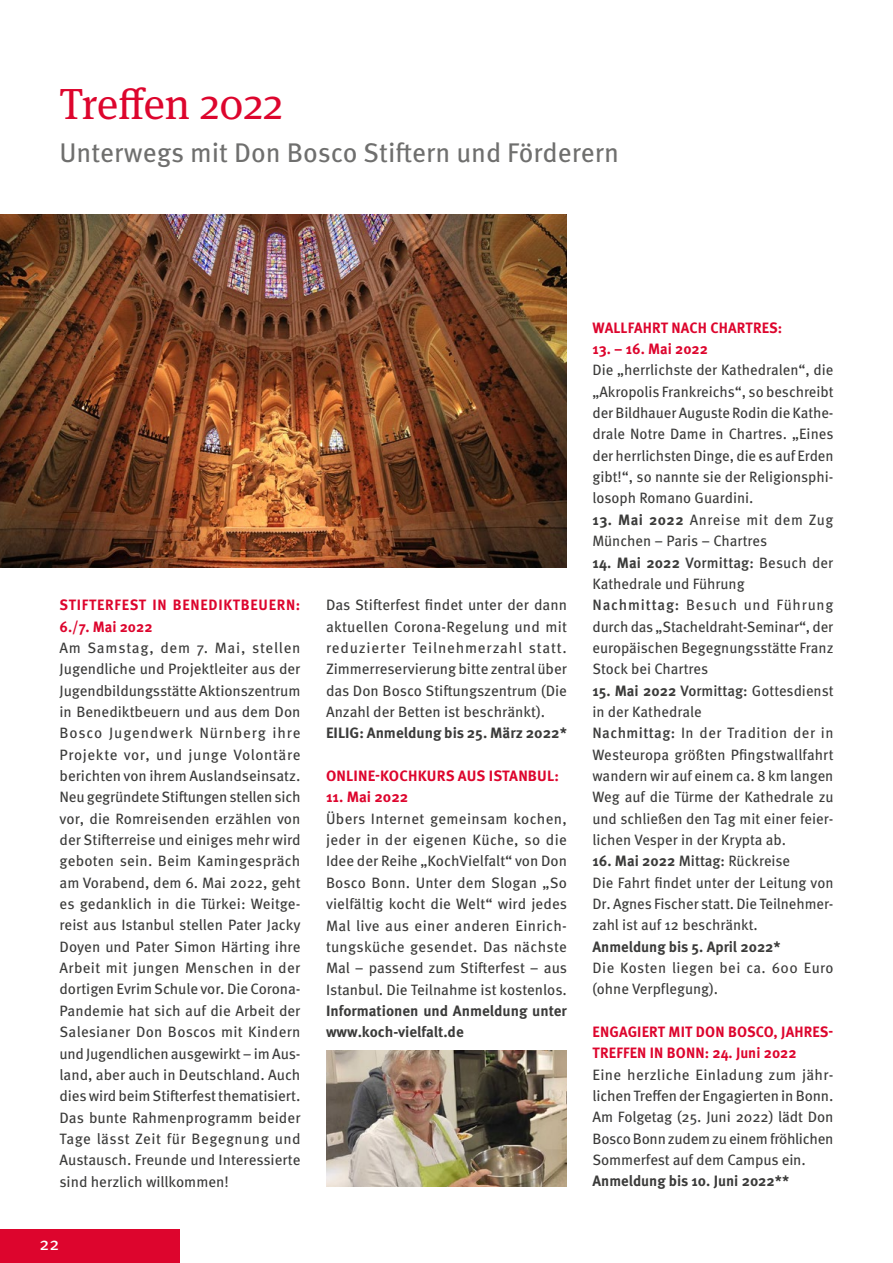
<style>
.page{position:relative;width:893px;height:1263px;background:#fff}
.page>*{position:absolute;margin:0;border:0;box-sizing:border-box;transform-origin:0 0}
.t1{font:43.5px "Meta Serif OT";color:#dd052d}
.t2{font:27px "Meta OT";color:#6f6f6e}
.t3{font:18px "Meta OT";color:#fff}
.t4{font:15px/21.3px "Meta OT";color:#3b3b3a}
.t5{font:700 15px/21.3px "Meta OT";color:#3b3b3a}
.t6{font:700 15px/21.3px "Meta OT";letter-spacing:.01em;color:#dd052d}
.t7{font:15px/21.3px "Meta OT";letter-spacing:.02em;color:#3b3b3a}
.t8{font:700 15px/21.3px "Meta OT";letter-spacing:.05em;color:#dd052d}
.s1{font-weight:700}
.s2{font-weight:500}
</style>
<div class="page">
<div style="left:0;top:1229px;width:180px;height:34px;background:#dd052d"></div>
<img style="left:0;top:215px;width:567px;height:352px">
<img style="left:326px;top:1050px;width:241px;height:136px">
<h1 class="t1" style="left:60px;top:77px;width:225px">Treffen 2022</h1>
<h2 class="t2" style="left:60px;top:136px;width:561px">Unterwegs mit Don Bosco Stiftern und Förderern</h2>
<p class="t8" style="left:60px;top:594px;width:242px">STIFTERFEST IN BENEDIKTBEUERN:<br>6./7. Mai 2022</p>
<p class="t4" style="left:60px;top:637px;width:243px">Am Samstag, dem 7. Mai, stellen Jugendliche und Projektleiter aus der Jugendbildungsstätte Aktionszentrum in Benediktbeuern und aus dem Don Bosco Jugendwerk Nürnberg ihre Projekte vor, und junge Volontäre berichten von ihrem Auslandseinsatz.<br>Neu gegründete Stiftungen stellen sich vor, die Romreisenden erzählen von der Stifterreise und einiges mehr wird geboten sein. Beim Kamingespräch am Vorabend, dem 6. Mai 2022, geht es gedanklich in die Türkei: Weitge&shy;reist aus Istanbul stellen Pater Jacky Doyen und Pater Simon Härting ihre Arbeit mit jungen Menschen in der dortigen Evrim Schule vor. Die Corona-Pandemie hat sich auf die Arbeit der Salesianer Don Boscos mit Kindern und Jugendlichen ausgewirkt – im Aus&shy;land, aber auch in Deutschland. Auch dies wird beim Stifterfest thematisiert.<br>Das bunte Rahmenprogramm beider Tage lässt Zeit für Begegnung und Austausch. Freunde und Interessierte sind herzlich willkommen!</p>
<p class="t3" style="left:40px;top:1233px;width:21px">22</p>
<p class="t4" style="left:326px;top:595px;width:243px;text-align:justify">Das Stifterfest findet unter der dann aktuellen Corona-Regelung und mit reduzierter Teilnehmerzahl statt.<br>Zimmerreservierung bitte zentral über das Don Bosco Stiftungszentrum (Die Anzahl der Betten ist beschränkt).</p>
<p class="t5" style="left:326px;top:723px;width:242px">EILIG: Anmeldung bis 25. März 2022*</p>
<p class="t6" style="left:326px;top:765px;width:234px">ONLINE-KOCHKURS AUS ISTANBUL:</p>
<p class="t6" style="left:326px;top:787px;width:84px">11. Mai 2022</p>
<p class="t4" style="left:326px;top:808px;width:243px;text-align:justify">Übers Internet gemeinsam kochen, jeder in der eigenen Küche, so die Idee der Reihe „KochVielfalt“ von Don Bosco Bonn. Unter dem Slogan „So vielfältig kocht die Welt“ wird jedes Mal live aus einer anderen Einrich&shy;tungsküche gesendet. Das nächste Mal – passend zum Stifterfest – aus Istanbul. Die Teilnahme ist kostenlos.</p>
<p class="t5" style="left:326px;top:1000px;width:242px">Informationen und Anmeldung unter www.koch-vielfalt.de</p>
<p class="t6" style="left:593px;top:317px;width:191px">WALLFAHRT NACH CHARTRES:</p>
<p class="t6" style="left:592px;top:338px;width:117px">13. – 16. Mai 2022</p>
<p class="t4" style="left:592px;top:360px;width:243px;text-align:justify">Die „herrlichste der Kathedralen“, die „Akropolis Frankreichs“, so beschreibt der Bildhauer Auguste Rodin die Kathe&shy;drale Notre Dame in Chartres. „Eines der herrlichsten Dinge, die es auf Erden gibt!“, so nannte sie der Religionsphi&shy;losoph Romano Guardini.</p>
<p class="t4" style="left:592px;top:509px;width:242px"><span class="s1">13. Mai 2022</span> Anreise mit dem Zug<br>München – Paris – Chartres</p>
<p class="t4" style="left:592px;top:552px;width:243px"><span class="s1">14. Mai 2022</span> <span class="s2">Vormittag:</span> Besuch der<br>Kathedrale und Führung<br><span class="s2">Nachmittag:</span> Besuch und Führung durch das „Stacheldraht-Seminar“, der europäischen Begegnungsstätte Franz<br>Stock bei Chartres</p>
<p class="t4" style="left:592px;top:680px;width:243px"><span class="s1">15. Mai 2022</span> <span class="s2">Vormittag:</span> Gottesdienst in der Kathedrale<br><span class="s2">Nachmittag:</span> In der Tradition der in Westeuropa größten Pfingstwallfahrt wandern wir auf einem ca. 8 km langen Weg auf die Türme der Kathedrale zu und schließen den Tag mit einer feier&shy;lichen Vesper in der Krypta ab.</p>
<p class="t4" style="left:592px;top:851px;width:242px"><span class="s1">16. Mai 2022</span> <span class="s2">Mittag:</span> Rückreise<br>Die Fahrt findet unter der Leitung von Dr. Agnes Fischer statt. Die Teilnehmer&shy;zahl ist auf 12 beschränkt.</p>
<p class="t5" style="left:592px;top:936px;width:190px">Anmeldung bis 5. April 2022*</p>
<p class="t7" style="left:592px;top:957px;width:243px">Die Kosten liegen bei ca. 600 Euro (ohne Verpflegung).</p>
<p class="t6" style="left:593px;top:1021px;width:242px">ENGAGIERT MIT DON BOSCO, JAHRES-<br>TREFFEN IN BONN: 24. Juni 2022</p>
<p class="t4" style="left:592px;top:1064px;width:243px;text-align:justify">Eine herzliche Einladung zum jähr&shy;lichen Treffen der Engagierten in Bonn.<br>Am Folgetag (25. Juni 2022) lädt Don Bosco Bonn zudem zu einem fröhlichen Sommerfest auf dem Campus ein.</p>
<p class="t5" style="left:592px;top:1171px;width:198px">Anmeldung bis 10. Juni 2022**</p>
</div>
